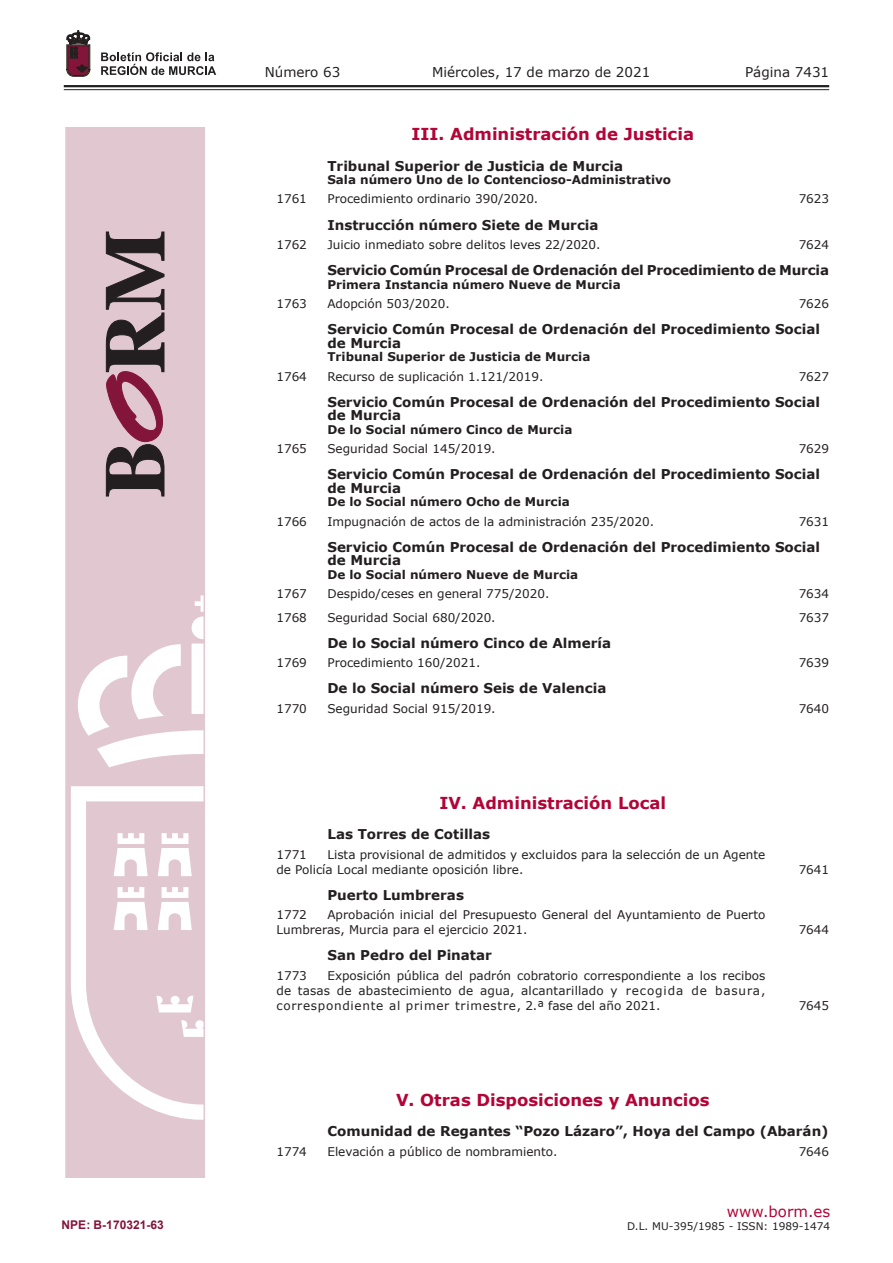
<style>
.page{position:relative;width:893px;height:1263px;background:#fff}
.page>*{position:absolute;margin:0;border:0;box-sizing:border-box;transform-origin:0 0}
.t1{font:700 16.5px "Verdana";color:#b30437}
.t2{font:15px "Verdana";color:#b30437}
.t3{font:700 13.5px/13.5px "Verdana";color:#231f20}
.t4{font:13.5px "Verdana";color:#231f20}
.t5{font:12px/15px "Verdana";color:#231f20}
.t6{font:700 12px "Verdana";color:#231f20}
.t7{font:700 12px "Arial";color:#83143a}
.t8{font:10.5px "Verdana";color:#231f20}
</style>
<div class="page">
<hr style="left:64px;top:85px;width:765px;height:2px;background:#231f20">
<hr style="left:64px;top:89px;width:765px;height:1px;background:#231f20">
<svg style="left:101px;top:52px;width:115px;height:23px"></svg>
<svg style="left:67px;top:31px;width:23px;height:45px"></svg>
<svg style="left:65px;top:128px;width:140px;height:1050px;background:#e5cfd7"></svg>
<svg style="left:106px;top:232px;width:58px;height:264px;background:#8b6f79"></svg>
<p class="t7" style="left:62px;top:1216px;width:104px">NPE: B-170321-63</p>
<p class="t4" style="left:265px;top:62px;width:77px">Número 63</p>
<p class="t4" style="left:432px;top:62px;width:220px">Miércoles, 17 de marzo de 2021</p>
<p class="t4" style="left:745px;top:62px;width:86px">Página 7431</p>
<h1 class="t1" style="left:412px;top:122px;width:284px">III. Administración de Justicia</h1>
<p class="t3" style="left:327px;top:159px;width:297px">Tribunal Superior de Justicia de Murcia</p>
<p class="t6" style="left:327px;top:171px;width:345px">Sala número Uno de lo Contencioso-Administrativo</p>
<p class="t5" style="left:276px;top:191px;width:32px">1761</p>
<p class="t5" style="left:327px;top:191px;width:212px">Procedimiento ordinario 390/2020.</p>
<p class="t5" style="left:799px;top:191px;width:32px">7623</p>
<p class="t3" style="left:327px;top:218px;width:273px">Instrucción número Siete de Murcia</p>
<p class="t5" style="left:276px;top:237px;width:32px">1762</p>
<p class="t5" style="left:327px;top:237px;width:275px">Juicio inmediato sobre delitos leves 22/2020.</p>
<p class="t5" style="left:799px;top:237px;width:32px">7624</p>
<p class="t3" style="left:327px;top:263px;width:503px">Servicio Común Procesal de Ordenación del Procedimiento de Murcia</p>
<p class="t6" style="left:327px;top:276px;width:295px">Primera Instancia número Nueve de Murcia</p>
<p class="t5" style="left:276px;top:296px;width:32px">1763</p>
<p class="t5" style="left:327px;top:296px;width:124px">Adopción 503/2020.</p>
<p class="t5" style="left:799px;top:296px;width:32px">7626</p>
<p class="t3" style="left:327px;top:322px;width:494px">Servicio Común Procesal de Ordenación del Procedimiento Social de Murcia</p>
<p class="t6" style="left:327px;top:348px;width:264px">Tribunal Superior de Justicia de Murcia</p>
<p class="t5" style="left:276px;top:368px;width:32px">1764</p>
<p class="t5" style="left:327px;top:368px;width:218px">Recurso de suplicación 1.121/2019.</p>
<p class="t5" style="left:799px;top:368px;width:32px">7627</p>
<p class="t3" style="left:327px;top:395px;width:494px">Servicio Común Procesal de Ordenación del Procedimiento Social de Murcia</p>
<p class="t6" style="left:327px;top:421px;width:246px">De lo Social número Cinco de Murcia</p>
<p class="t5" style="left:276px;top:441px;width:32px">1765</p>
<p class="t5" style="left:327px;top:441px;width:170px">Seguridad Social 145/2019.</p>
<p class="t5" style="left:799px;top:441px;width:32px">7629</p>
<p class="t3" style="left:327px;top:467px;width:494px">Servicio Común Procesal de Ordenación del Procedimiento Social de Murcia</p>
<p class="t6" style="left:327px;top:493px;width:244px">De lo Social número Ocho de Murcia</p>
<p class="t5" style="left:276px;top:513px;width:32px">1766</p>
<p class="t5" style="left:327px;top:513px;width:328px">Impugnación de actos de la administración 235/2020.</p>
<p class="t5" style="left:799px;top:513px;width:32px">7631</p>
<p class="t3" style="left:327px;top:540px;width:494px">Servicio Común Procesal de Ordenación del Procedimiento Social de Murcia</p>
<p class="t6" style="left:327px;top:566px;width:252px">De lo Social número Nueve de Murcia</p>
<p class="t5" style="left:276px;top:586px;width:32px">1767</p>
<p class="t5" style="left:327px;top:586px;width:224px">Despido/ceses en general 775/2020.</p>
<p class="t5" style="left:799px;top:586px;width:32px">7634</p>
<p class="t5" style="left:276px;top:609px;width:32px">1768</p>
<p class="t5" style="left:327px;top:609px;width:170px">Seguridad Social 680/2020.</p>
<p class="t5" style="left:799px;top:609px;width:32px">7637</p>
<p class="t3" style="left:327px;top:636px;width:285px">De lo Social número Cinco de Almería</p>
<p class="t5" style="left:276px;top:655px;width:32px">1769</p>
<p class="t5" style="left:327px;top:655px;width:154px">Procedimiento 160/2021.</p>
<p class="t5" style="left:799px;top:655px;width:32px">7639</p>
<p class="t3" style="left:327px;top:681px;width:280px">De lo Social número Seis de Valencia</p>
<p class="t5" style="left:276px;top:701px;width:32px">1770</p>
<p class="t5" style="left:327px;top:701px;width:170px">Seguridad Social 915/2019.</p>
<p class="t5" style="left:799px;top:701px;width:32px">7640</p>
<h1 class="t1" style="left:439px;top:791px;width:228px">IV. Administración Local</h1>
<p class="t3" style="left:327px;top:827px;width:164px">Las Torres de Cotillas</p>
<p class="t5" style="left:276px;top:847px;width:490px;text-indent:51px">Lista provisional de admitidos y excluidos para la selección de un Agente de Policía Local mediante oposición libre.</p>
<p class="t5" style="left:276px;top:847px;width:32px">1771</p>
<p class="t3" style="left:327px;top:888px;width:138px">Puerto Lumbreras</p>
<p class="t5" style="left:276px;top:907px;width:490px;text-indent:51px">Aprobación inicial del Presupuesto General del Ayuntamiento de Puerto<br>Lumbreras, Murcia para el ejercicio 2021.</p>
<p class="t5" style="left:276px;top:907px;width:32px">1772</p>
<p class="t3" style="left:327px;top:948px;width:166px">San Pedro del Pinatar</p>
<p class="t5" style="left:276px;top:968px;width:490px;text-align:justify;text-indent:51px">Exposición pública del padrón cobratorio correspondiente a los recibos de tasas de abastecimiento de agua, alcantarillado y recogida de basura, correspondiente al primer trimestre, 2.ª fase del año 2021.</p>
<p class="t5" style="left:276px;top:968px;width:32px">1773</p>
<p class="t5" style="left:799px;top:862px;width:32px">7641</p>
<p class="t5" style="left:799px;top:922px;width:32px">7644</p>
<p class="t5" style="left:799px;top:998px;width:32px">7645</p>
<h1 class="t1" style="left:396px;top:1088px;width:315px">V. Otras Disposiciones y Anuncios</h1>
<p class="t3" style="left:327px;top:1124px;width:503px">Comunidad de Regantes “Pozo Lázaro”, Hoya del Campo (Abarán)</p>
<p class="t5" style="left:276px;top:1144px;width:32px">1774</p>
<p class="t5" style="left:327px;top:1144px;width:232px">Elevación a público de nombramiento.</p>
<p class="t5" style="left:799px;top:1144px;width:32px">7646</p>
<p class="t2" style="left:727px;top:1201px;width:105px">www.borm.es</p>
<p class="t8" style="left:627px;top:1218px;width:205px">D.L. MU-395/1985 - ISSN: 1989-1474</p>
</div>
